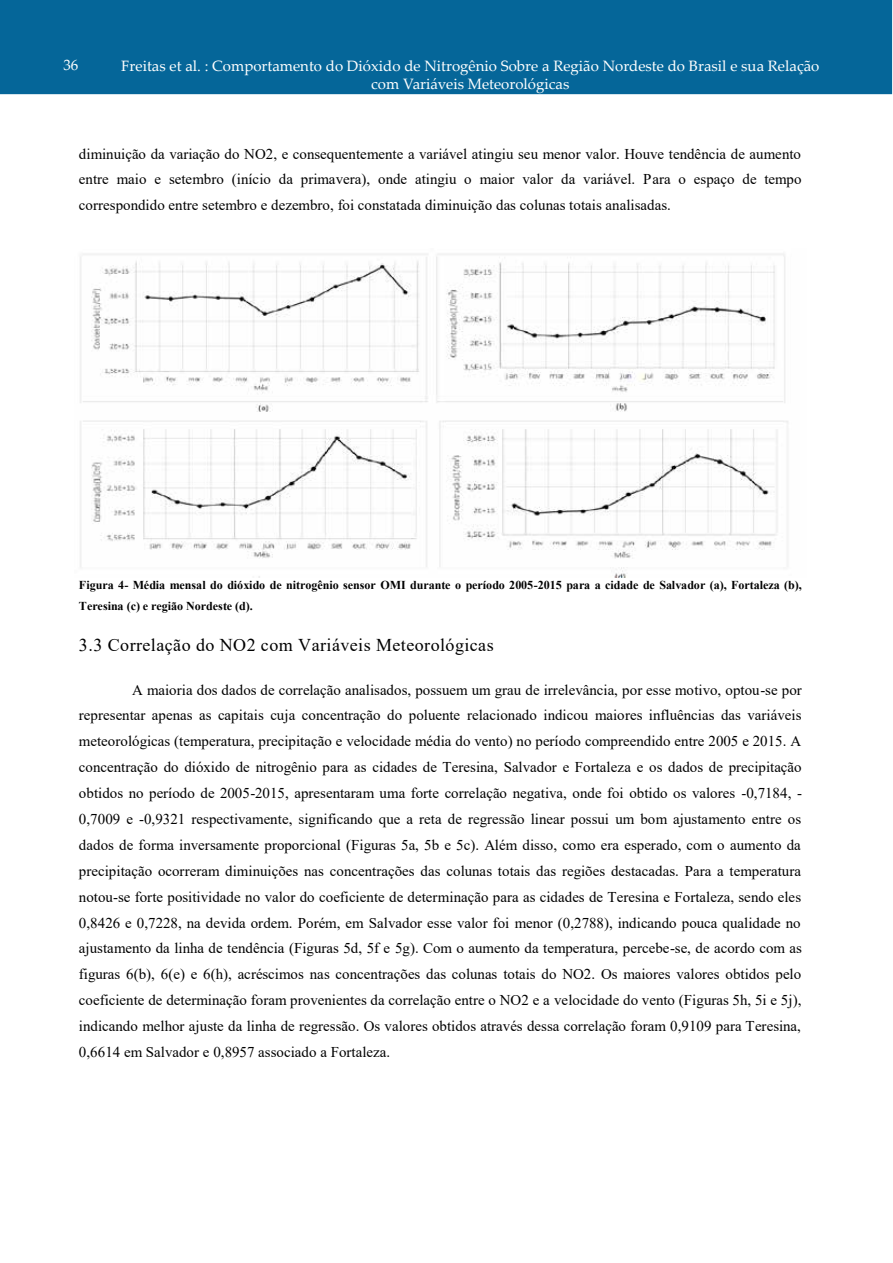
<style>
.page{position:relative;width:893px;height:1263px;background:#fff}
.page>*{position:absolute;margin:0;border:0;box-sizing:border-box;transform-origin:0 0}
.t1{font:18px "Times New Roman";letter-spacing:.025em;color:#000}
.t2{font:15px/25.8px "Times New Roman";color:#000;text-align:justify}
.t3{font:15px/18px "Palatino Linotype";color:#fff;text-align:center}
.t4{font:700 12px/20.7px "Times New Roman";letter-spacing:-.005em;color:#000}
</style>
<div class="page">
<div style="left:0;top:0;width:892px;height:94px;background:#056699"></div>
<img style="left:80px;top:253px;width:708px;height:325px">
<p class="t3" style="left:63px;top:55px;width:16px">36</p>
<p class="t3" style="left:121px;top:57px;width:700px">Freitas et al. : Comportamento do Dióxido de Nitrogênio Sobre a Região Nordeste do Brasil e sua Relação com Variáveis Meteorológicas</p>
<p class="t2" style="left:79px;top:140px;width:724px">diminuição da variação do NO2, e consequentemente a variável atingiu seu menor valor. Houve tendência de aumento entre maio e setembro (início da primavera), onde atingiu o maior valor da variável. Para o espaço de tempo correspondido entre setembro e dezembro, foi constatada diminuição das colunas totais analisadas.</p>
<p class="t4" style="left:79px;top:575px;width:724px">Figura 4- Média mensal do dióxido de nitrogênio sensor OMI durante o período 2005-2015 para a cidade de Salvador (a), Fortaleza (b),<br>Teresina (c) e região Nordeste (d).</p>
<p class="t1" style="left:79px;top:632px;width:416px">3.3 Correlação do NO2 com Variáveis Meteorológicas</p>
<p class="t2" style="left:79px;top:676px;width:724px;text-indent:53px">A maioria dos dados de correlação analisados, possuem um grau de irrelevância, por esse motivo, optou-se por representar apenas as capitais cuja concentração do poluente relacionado indicou maiores influências das variáveis meteorológicas (temperatura, precipitação e velocidade média do vento) no período compreendido entre 2005 e 2015. A concentração do dióxido de nitrogênio para as cidades de Teresina, Salvador e Fortaleza e os dados de precipitação obtidos no período de 2005-2015, apresentaram uma forte correlação negativa, onde foi obtido os valores -0,7184, - 0,7009 e -0,9321 respectivamente, significando que a reta de regressão linear possui um bom ajustamento entre os dados de forma inversamente proporcional (Figuras 5a, 5b e 5c). Além disso, como era esperado, com o aumento da precipitação ocorreram diminuições nas concentrações das colunas totais das regiões destacadas. Para a temperatura notou-se forte positividade no valor do coeficiente de determinação para as cidades de Teresina e Fortaleza, sendo eles 0,8426 e 0,7228, na devida ordem. Porém, em Salvador esse valor foi menor (0,2788), indicando pouca qualidade no ajustamento da linha de tendência (Figuras 5d, 5f e 5g). Com o aumento da temperatura, percebe-se, de acordo com as figuras 6(b), 6(e) e 6(h), acréscimos nas concentrações das colunas totais do NO2. Os maiores valores obtidos pelo coeficiente de determinação foram provenientes da correlação entre o NO2 e a velocidade do vento (Figuras 5h, 5i e 5j), indicando melhor ajuste da linha de regressão. Os valores obtidos através dessa correlação foram 0,9109 para Teresina, 0,6614 em Salvador e 0,8957 associado a Fortaleza.</p>
</div>
